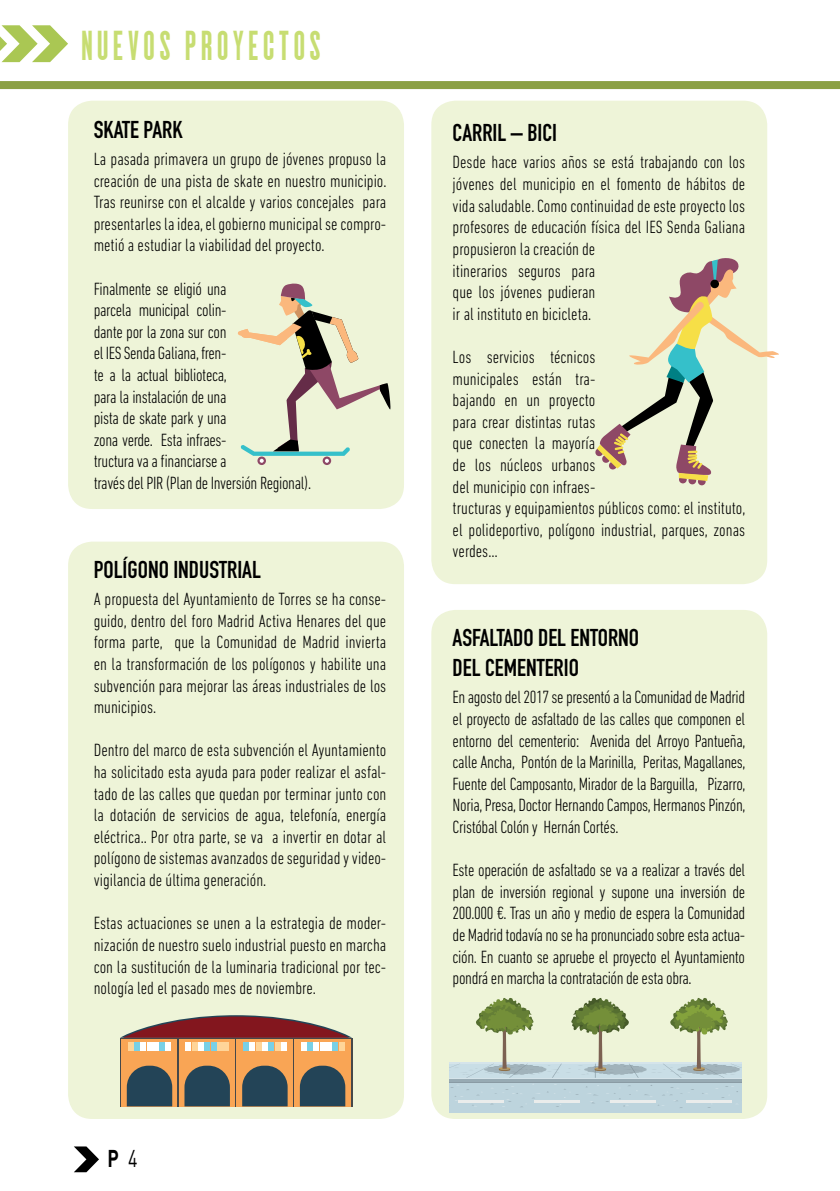
<style>
.page{position:relative;width:840px;height:1191px;background:#fff}
.page>*{position:absolute;margin:0;border:0;box-sizing:border-box;transform-origin:0 0}
.t1{font:700 36px "Cactus";letter-spacing:.13em;color:#c7dd72}
.t2{font:700 24px/29.6px "DIN Condensed";color:#000}
.t3{font:700 24px "DIN Pro";color:#000;scale:.75 1}
.t4{font:300 condensed 18px/21.6px "DIN Next LT Pro";color:#000;text-align:justify}
.t5{font:300 condensed 18px/21.6px "DIN Next LT Pro";letter-spacing:-.02em;color:#000}
.s1{font-weight:400}
</style>
<div class="page">
<svg style="left:0;top:25px;width:68px;height:37px"></svg>
<div style="left:0;top:81px;width:839px;height:8px;background:#8ba043"></div>
<div style="left:68px;top:101px;width:336px;height:408px;background:#eef4d8;border-radius:24px"></div>
<div style="left:431px;top:101px;width:335px;height:483px;background:#eef4d8;border-radius:24px"></div>
<div style="left:68px;top:541px;width:336px;height:578px;background:#eef4d8;border-radius:24px"></div>
<div style="left:431px;top:610px;width:335px;height:509px;background:#eef4d8;border-radius:24px"></div>
<svg style="left:257px;top:456px;width:9px;height:9px"></svg>
<div style="left:322px;top:456px;width:9px;height:9px;background:#8e4866;border-radius:50%"></div>
<svg style="left:238px;top:283px;width:153px;height:180px"></svg>
<div style="left:120px;top:1037px;width:59px;height:69px;background:#45484a"></div>
<div style="left:121px;top:1039px;width:56px;height:67px;background:#f9a555"></div>
<svg style="left:127px;top:1065px;width:45px;height:41px;background:#3c4f56"></svg>
<div style="left:177px;top:1037px;width:60px;height:69px;background:#45484a"></div>
<div style="left:179px;top:1039px;width:56px;height:67px;background:#f9a555"></div>
<svg style="left:184px;top:1065px;width:46px;height:41px;background:#3f5156"></svg>
<svg style="left:235px;top:1037px;width:58px;height:69px"></svg>
<div style="left:237px;top:1039px;width:56px;height:67px;background:#f9a555"></div>
<svg style="left:242px;top:1065px;width:45px;height:41px;background:#3d4f56"></svg>
<svg style="left:293px;top:1037px;width:59px;height:69px"></svg>
<div style="left:294px;top:1039px;width:56px;height:67px;background:#f9a555"></div>
<svg style="left:300px;top:1065px;width:45px;height:41px;background:#3c4f56"></svg>
<svg style="left:121px;top:1015px;width:230px;height:22px"></svg>
<div style="left:339px;top:1042px;width:5px;height:8px;background:#ffd599"></div>
<div style="left:332px;top:1042px;width:5px;height:8px;background:#79d0e6"></div>
<div style="left:326px;top:1042px;width:5px;height:8px;background:#fff"></div>
<div style="left:320px;top:1042px;width:5px;height:8px;background:#fff"></div>
<div style="left:313px;top:1042px;width:5px;height:8px;background:#fff"></div>
<div style="left:307px;top:1042px;width:5px;height:8px;background:#79d0e6"></div>
<div style="left:301px;top:1042px;width:5px;height:8px;background:#fff"></div>
<div style="left:243px;top:1042px;width:5px;height:8px;background:#79d0e6"></div>
<div style="left:249px;top:1042px;width:6px;height:8px;background:#fff"></div>
<div style="left:256px;top:1042px;width:5px;height:8px;background:#ffd599"></div>
<div style="left:262px;top:1042px;width:5px;height:8px;background:#fff"></div>
<div style="left:268px;top:1042px;width:5px;height:8px;background:#79d0e6"></div>
<div style="left:275px;top:1042px;width:5px;height:8px;background:#ffd599"></div>
<div style="left:281px;top:1042px;width:5px;height:8px;background:#fff"></div>
<div style="left:223px;top:1042px;width:5px;height:8px;background:#ffd599"></div>
<div style="left:217px;top:1042px;width:5px;height:8px;background:#ffd599"></div>
<div style="left:211px;top:1042px;width:5px;height:8px;background:#79d0e6"></div>
<div style="left:204px;top:1042px;width:6px;height:8px;background:#79d0e6"></div>
<div style="left:198px;top:1042px;width:5px;height:8px;background:#fff"></div>
<div style="left:192px;top:1042px;width:5px;height:8px;background:#ffd599"></div>
<div style="left:185px;top:1042px;width:6px;height:8px;background:#fff"></div>
<div style="left:128px;top:1042px;width:5px;height:8px;background:#ffd599"></div>
<div style="left:134px;top:1042px;width:5px;height:8px;background:#79d0e6"></div>
<div style="left:140px;top:1042px;width:6px;height:8px;background:#fff"></div>
<div style="left:147px;top:1042px;width:5px;height:8px;background:#fff"></div>
<div style="left:153px;top:1042px;width:5px;height:8px;background:#fff"></div>
<div style="left:159px;top:1042px;width:6px;height:8px;background:#79d0e6"></div>
<div style="left:166px;top:1042px;width:5px;height:8px;background:#fff"></div>
<div style="left:697px;top:477px;width:8px;height:8px;background:#8e4866;border-radius:50%"></div>
<div style="left:688px;top:476px;width:7px;height:8px;background:#8e4866;border-radius:50%"></div>
<svg style="left:595px;top:256px;width:184px;height:225px"></svg>
<div style="left:710px;top:280px;width:8px;height:8px;background:#000;border-radius:50%"></div>
<div style="left:449px;top:1082px;width:292px;height:30px;background:#bdd4dd"></div>
<svg style="left:449px;top:1078px;width:292px;height:3px"></svg>
<svg style="left:451px;top:1084px;width:128px;height:23px"></svg>
<svg style="left:606px;top:1085px;width:132px;height:23px"></svg>
<hr style="left:458px;top:1100px;width:45px;height:2px;background:#eaeceb">
<hr style="left:534px;top:1100px;width:45px;height:2px;background:#eaeceb">
<hr style="left:610px;top:1100px;width:45px;height:2px;background:#eaeceb">
<hr style="left:686px;top:1100px;width:45px;height:2px;background:#eaeceb">
<hr style="left:449px;top:1081px;width:292px;height:1px;background:#8a9ba4">
<hr style="left:449px;top:1077px;width:292px;height:1px;background:#d5e4ea">
<svg style="left:449px;top:998px;width:292px;height:79px"></svg>
<svg style="left:74px;top:1146px;width:25px;height:26px"></svg>
<h1 class="t1" style="left:81px;top:22px;width:241px">NUEVOS PROYECTOS</h1>
<h2 class="t2" style="left:94px;top:114px;width:90px">SKATE PARK</h2>
<p class="t4" style="left:94px;top:148px;width:294px">La pasada primavera un grupo de jóvenes propuso la creación de una pista de skate en nuestro municipio.<br>Tras reunirse con el alcalde y varios concejales para presentarles la idea, el gobierno municipal se compro&shy;metió a estudiar la viabilidad del proyecto.</p>
<p class="t5" style="left:94px;top:277px;width:219px">Finalmente se eligió una<br>parcela municipal colin-<br>dante por la zona sur con<br>el IES Senda Galiana, fren-<br>te a la actual biblioteca,<br>para la instalación de una<br>pista de skate park y una<br>zona verde. Esta infraes-<br>tructura va a financiarse a<br>través del PIR (Plan de Inversión Regional).</p>
<h2 class="t2" style="left:94px;top:554px;width:169px">POLÍGONO INDUSTRIAL</h2>
<p class="t4" style="left:94px;top:588px;width:294px">A propuesta del Ayuntamiento de Torres se ha conse&shy;guido, dentro del foro Madrid Activa Henares del que forma parte, que la Comunidad de Madrid invierta en la transformación de los polígonos y habilite una subvención para mejorar las áreas industriales de los municipios.</p>
<p class="t4" style="left:94px;top:739px;width:294px">Dentro del marco de esta subvención el Ayuntamiento ha solicitado esta ayuda para poder realizar el asfal&shy;tado de las calles que quedan por terminar junto con la dotación de servicios de agua, telefonía, energía eléctrica.. Por otra parte, se va a invertir en dotar al polígono de sistemas avanzados de seguridad y video&shy;vigilancia de última generación.</p>
<p class="t4" style="left:94px;top:912px;width:294px">Estas actuaciones se unen a la estrategia de moder&shy;nización de nuestro suelo industrial puesto en marcha con la sustitución de la luminaria tradicional por tec&shy;nología led el pasado mes de noviembre.</p>
<h2 class="t3" style="left:108px;top:1142px;width:41px">P <span class="s1">4</span></h2>
<h2 class="t2" style="left:452px;top:118px;width:106px">CARRIL – BICI</h2>
<p class="t4" style="left:452px;top:151px;width:294px;text-align:left">Desde hace varios años se está trabajando con los jóvenes del municipio en el fomento de hábitos de vida saludable. Como continuidad de este proyecto los profesores de educación física del IES Senda Galiana propusieron la creación de<br>itinerarios seguros para<br>que los jóvenes pudieran<br>ir al instituto en bicicleta.</p>
<p class="t4" style="left:452px;top:346px;width:294px;text-align:left">Los servicios técnicos<br>municipales están tra-<br>bajando en un proyecto<br>para crear distintas rutas<br>que conecten la mayoría<br>de los núcleos urbanos<br>del municipio con infraes-<br>tructuras y equipamientos públicos como: el instituto, el polideportivo, polígono industrial, parques, zonas verdes…</p>
<h2 class="t2" style="left:452px;top:623px;width:188px">ASFALTADO DEL ENTORNO<br>DEL CEMENTERIO</h2>
<p class="t4" style="left:452px;top:686px;width:294px">En agosto del 2017 se presentó a la Comunidad de Madrid el proyecto de asfaltado de las calles que componen el entorno del cementerio: Avenida del Arroyo Pantueña, calle Ancha, Pontón de la Marinilla, Peritas, Magallanes, Fuente del Camposanto, Mirador de la Barguilla, Pizarro, Noria, Presa, Doctor Hernando Campos, Hermanos Pinzón, Cristóbal Colón y Hernán Cortés.</p>
<p class="t4" style="left:452px;top:859px;width:294px">Este operación de asfaltado se va a realizar a través del plan de inversión regional y supone una inversión de 200.000 €. Tras un año y medio de espera la Comunidad de Madrid todavía no se ha pronunciado sobre esta actua&shy;ción. En cuanto se apruebe el proyecto el Ayuntamiento pondrá en marcha la contratación de esta obra.</p>
</div>
